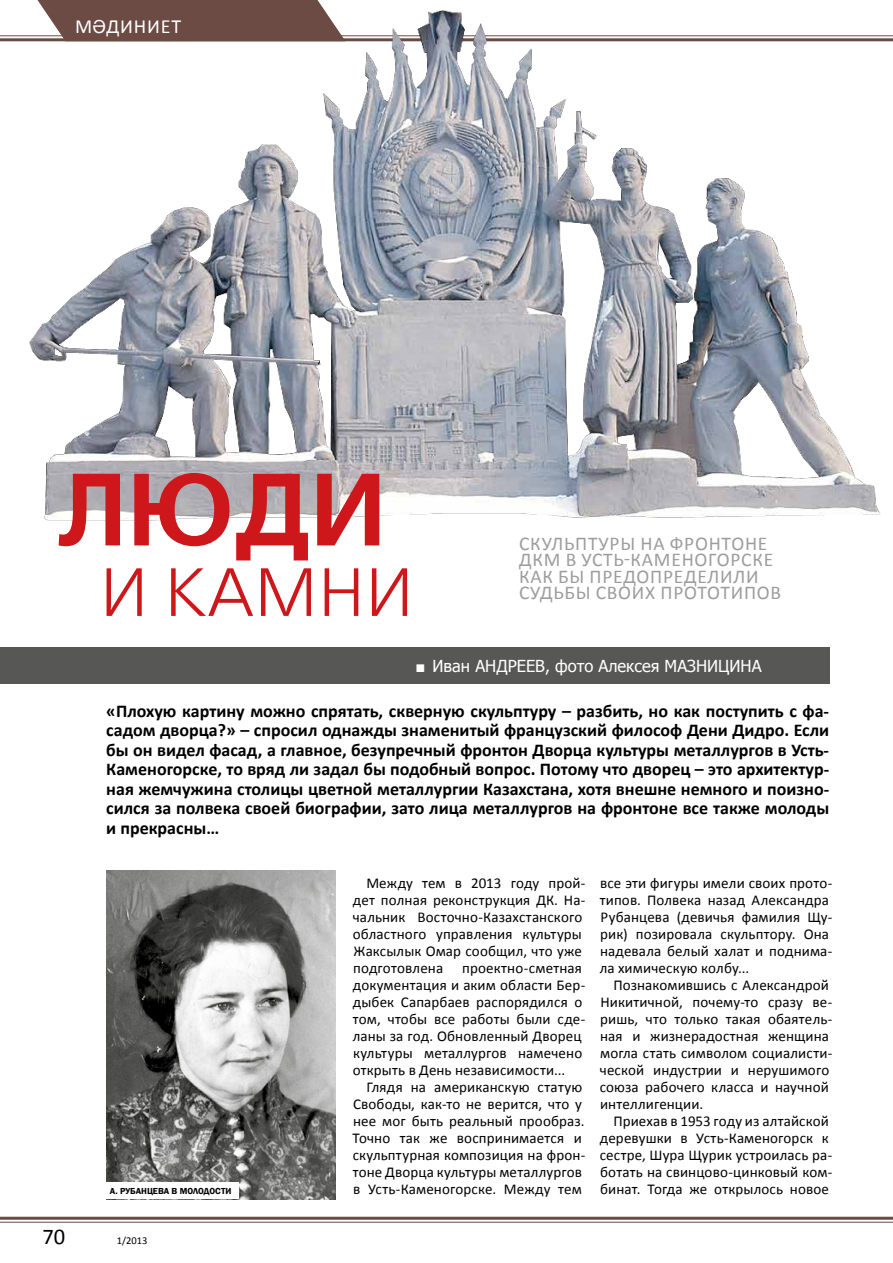
<style>
.page{position:relative;width:893px;height:1263px;background:#fff}
.page>*{position:absolute;margin:0;border:0;box-sizing:border-box;transform-origin:0 0}
.t1{font:700 102.3px "Free Set C";color:#cd171a}
.t2{font:67.95px "Free Set C";color:#cd171a}
.t3{font:22.5px "Calibri";color:#000}
.t4{font:20.1px "Calibri";color:#fff}
.t5{font:19.5px/16.5px "Calibri";letter-spacing:.04em;color:#9d9d9c}
.t6{font:700 18px/19.5px "Calibri";color:#000;text-align:justify}
.t7{font:16.5px "Tahoma";color:#fff}
.t8{font:15px/17px "Calibri";letter-spacing:.01em;color:#000}
.t9{font:10.5px "Calibri";color:#000}
.t10{font:600 9px "Franklin Gothic";color:#000}
.s1{font-family:"Arial";font-size:18px}
.s2{font-family:"Arial";font-weight:700}
</style>
<div class="page">
<hr style="left:0;top:1222px;width:893px;height:1px;background:#6b4b44">
<hr style="left:0;top:1217px;width:893px;height:3px;background:#6b4b44">
<hr style="left:0;top:38px;width:893px;height:3px;background:#6b4b44">
<hr style="left:0;top:35px;width:893px;height:1px;background:#6b4b44">
<div style="left:37px;top:0;width:288px;height:11px;background:#6b4b44"></div>
<img style="left:106px;top:870px;width:229px;height:329px">
<img style="left:30px;top:11px;width:850px;height:509px">
<div style="left:0;top:647px;width:829px;height:37px;background:#575756"></div>
<div style="left:105px;top:1182px;width:133px;height:17px;background:#fff"></div>
<h3 class="t4" style="left:75px;top:14px;width:45px">М<span class="s1">ә</span>диниет</h3>
<h1 class="t1" style="left:58px;top:452px;width:330px">Люди</h1>
<h2 class="t2" style="left:100px;top:556px;width:316px">и камни</h2>
<h3 class="t5" style="left:519px;top:534px;width:164px">Скульптуры на фронтоне<br>ДКМ в Усть-Каменогорске<br>как</h3>
<h3 class="t5" style="left:558px;top:567px;width:45px">бы предопределили</h3>
<h3 class="t5" style="left:519px;top:583px;width:90px">судьбы своих</h3>
<h3 class="t5" style="left:660px;top:583px;width:13px">прототипов</h3>
<p class="t7" style="left:416px;top:655px;width:348px"><span class="s2">■</span> Иван АНДРЕЕВ, фото Алексея МАЗНИЦИНА</p>
<p class="t6" style="left:106px;top:700px;width:724px">«Плохую картину можно спрятать, скверную скульптуру – разбить, но как поступить с фа&shy;садом дворца?» – спросил однажды знаменитый французский философ Дени Дидро. Если бы он видел фасад, а главное, безупречный фронтон Дворца культуры металлургов в Усть-Каменогорске, то вряд ли задал бы подобный вопрос. Потому что дворец – это архитектур&shy;ная жемчужина столицы цветной металлургии Казахстана, хотя внешне немного и поизно&shy;сился за полвека своей биографии, зато лица металлургов на фронтоне все также молоды и прекрасны…</p>
<p class="t10" style="left:110px;top:1185px;width:123px">а. рубанцева в молодости</p>
<h3 class="t3" style="left:43px;top:1223px;width:24px">70</h3>
<p class="t9" style="left:117px;top:1234px;width:32px">1/2013</p>
<p class="t8" style="left:353px;top:873px;width:234px;text-indent:14px">Между тем в 2013 году прой&shy;дет полная реконструкция ДК. На&shy;чальник Восточно-Казахстанского областного управления культуры<br>Жаксылык Омар сообщил, что уже подготовлена</p>
<p class="t8" style="left:353px;top:958px;width:234px;text-indent:110px">проектно-сметная документация и аким области Бер&shy;дыбек Сапарбаев распорядился о том, чтобы все работы были сде&shy;ланы за год. Обновленный Дворец культуры металлургов намечено открыть в День независимости...</p>
<p class="t8" style="left:353px;top:1077px;width:234px;text-indent:14px">Глядя на американскую статую<br>Свободы, как-то не верится, что у нее мог быть реальный прообраз.<br>Точно так же воспринимается и скульптурная композиция на фрон&shy;тоне Дворца культуры металлургов в Усть-Каменогорске. Между тем</p>
<p class="t8" style="left:600px;top:873px;width:234px">все эти фигуры имели своих прото&shy;типов. Полвека назад Александра<br>Рубанцева (девичья фамилия Щу&shy;рик) позировала скульптору. Она надевала белый халат и поднима&shy;ла химическую колбу...</p>
<p class="t8" style="left:600px;top:975px;width:234px;text-indent:14px">Познакомившись с Александрой<br>Никитичной, почему-то сразу ве&shy;ришь, что только такая обаятель&shy;ная и жизнерадостная женщина могла стать символом социалисти&shy;ческой индустрии и нерушимого союза рабочего класса и научной интеллигенции.</p>
<p class="t8" style="left:600px;top:1111px;width:234px;text-indent:14px">Приехав в 1953 году из алтайской деревушки в Усть-Каменогорск к сестре, Шура Щурик устроилась ра&shy;ботать на свинцово-цинковый ком&shy;бинат. Тогда же открылось новое</p>
</div>
